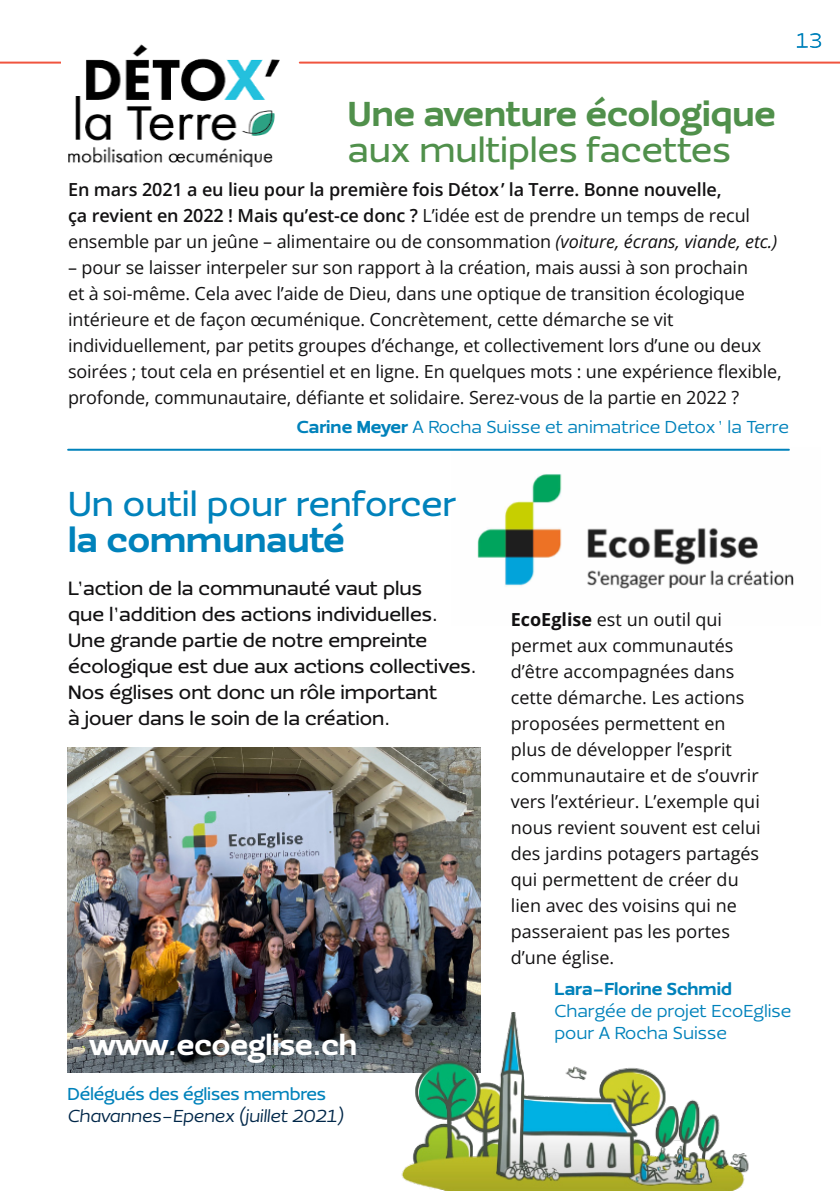
<style>
.page{position:relative;width:840px;height:1191px;background:#fff}
.page>*{position:absolute;margin:0;border:0;box-sizing:border-box;transform-origin:0 0}
.t1{font:900 36px "Ezzo";color:#50904b}
.t2{font:500 36px "Ezzo";color:#0082bb}
.t3{font:500 36px "Ezzo";color:#50904b}
.t4{font:900 36px "Ezzo";color:#0082bb}
.t5{font:900 30px "Ezzo";color:#fff}
.t6{font:500 22px "Ezzo";color:#0082bb}
.t7{font:500 20px/26px "Ezzo";color:#121112}
.t8{font:18px/26px "Open Sans";letter-spacing:-.01em;color:#121112}
.t9{font:600 18px/26px "Open Sans";letter-spacing:-.01em;color:#121112}
.t10{font:18px/22px "Ezzo";color:#0082bb}
.t11{font:italic 18px "Ezzo";letter-spacing:-.015em;color:#002749}
.t12{font:500 18px "Ezzo";letter-spacing:-.015em;color:#0082bb}
.t13{font:900 18px "Ezzo";color:#0082bb}
.s1{font-weight:400}
.s2{font-weight:400;font-style:italic}
.s3{font-weight:900}
.s4{font-weight:700}
</style>
<div class="page">
<img style="left:67px;top:747px;width:413px;height:325px">
<img style="left:393px;top:1012px;width:356px;height:179px">
<img style="left:451px;top:448px;width:343px;height:141px">
<hr style="left:299px;top:62px;width:540px;height:2px;background:#f0543f">
<hr style="left:0;top:62px;width:62px;height:2px;background:#f0543f">
<hr style="left:68px;top:449px;width:720px;height:2px;background:#0082bb">
<img style="left:68px;top:45px;width:212px;height:122px">
<p class="t6" style="left:795px;top:32px;width:28px">13</p>
<h1 class="t1" style="left:347px;top:100px;width:429px">Une aventure écologique</h1>
<h1 class="t3" style="left:347px;top:136px;width:384px">aux multiples facettes</h1>
<p class="t9" style="left:68px;top:176px;width:710px">En mars 2021 a eu lieu pour la première fois Détox ’ la Terre. Bonne nouvelle,<br>ça revient en 2022 ! Mais qu’est-ce donc ? <span class="s1">L’idée est de prendre un temps de recul ensemble par un jeûne – alimentaire ou de consommation</span> <span class="s2">(voiture, écrans, viande, etc.)</span></p>
<p class="t8" style="left:68px;top:254px;width:714px">– pour se laisser interpeler sur son rapport à la création, mais aussi à son prochain<br>et à soi-même. Cela avec l’aide de Dieu, dans une optique de transition écologique intérieure et de façon œcuménique. Concrètement, cette démarche se vit individuellement, par petits groupes d’échange, et collectivement lors d’une ou deux soirées ; tout cela en présentiel et en ligne. En quelques mots : une expérience flexible, profonde, communautaire, défiante et solidaire. Serez-vous de la partie en 2022 ?</p>
<p class="t10" style="left:297px;top:417px;width:493px"><span class="s3">Carine Meyer</span> A Rocha Suisse et animatrice Detox’ la Terre</p>
<h1 class="t2" style="left:68px;top:490px;width:389px">Un outil pour renforcer</h1>
<h1 class="t4" style="left:68px;top:526px;width:278px">la communauté</h1>
<p class="t7" style="left:68px;top:577px;width:409px">L’action de la communauté vaut plus<br>que l’addition des actions individuelles.<br>Une grande partie de notre empreinte écologique est due aux actions collectives.<br>Nos églises ont donc un rôle important<br>à jouer dans le soin de la création.</p>
<h2 class="t5" style="left:89px;top:1033px;width:269px">www.ecoeglise.ch</h2>
<p class="t12" style="left:67px;top:1086px;width:260px">Délégués des églises membres</p>
<p class="t11" style="left:67px;top:1108px;width:278px">Chavannes-Epenex (juillet 2021)</p>
<p class="t8" style="left:510px;top:605px;width:251px"><span class="s4">EcoEglise</span> est un outil qui permet aux communautés d’être accompagnées dans cette démarche. Les actions proposées permettent en plus de développer l’esprit communautaire et de s’ouvrir vers l’extérieur. L’exemple qui nous revient souvent est celui des jardins potagers partagés qui permettent de créer du lien avec des voisins qui ne passeraient pas les portes d’une église.</p>
<p class="t13" style="left:554px;top:982px;width:179px">Lara-Florine Schmid</p>
<p class="t10" style="left:554px;top:1001px;width:238px">Chargée de projet EcoEglise pour A Rocha Suisse</p>
</div>
